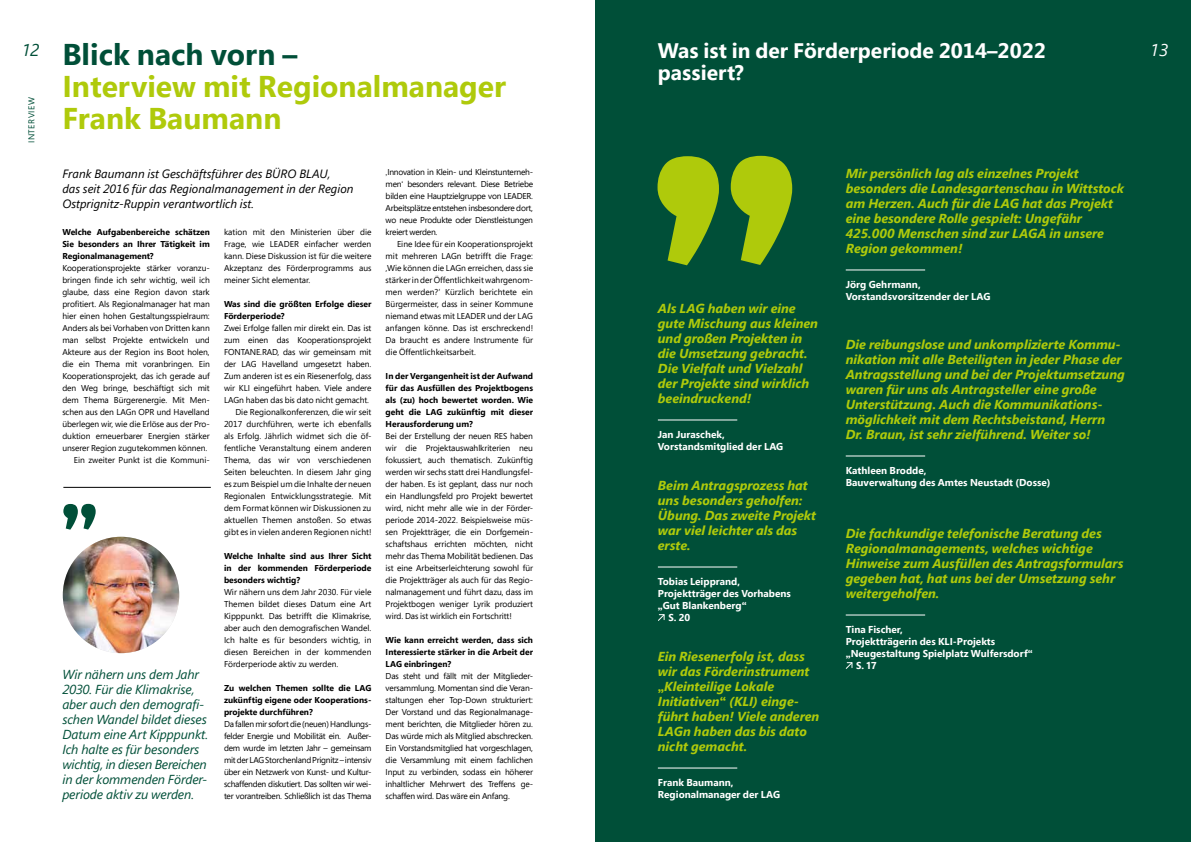
<style>
.page{position:relative;width:1191px;height:842px;background:#fff}
.page>*{position:absolute;margin:0;border:0;box-sizing:border-box;transform-origin:0 0}
.t1{font:700 30px/32px "Segoe Pro";color:#afca0b}
.t2{font:700 30px "Segoe Pro";color:#004f38}
.t3{font:700 21px/22px "Segoe Pro";color:#fff}
.t4{font:italic 17px "Segoe Pro";color:#004f38}
.t5{font:italic 17px "Segoe Pro";color:#fff}
.t6{font:italic 700 13px/15px "Segoe Pro";color:#afca0b}
.t7{font:italic 13px/15px "Segoe Pro";letter-spacing:-.01em;color:#004f38}
.t8{font:italic 12px/15px "Segoe Pro";color:#000}
.t9{font:700 10px/12px "Segoe Pro";color:#fff}
.t10{font:8.5px/12px "Segoe Pro";letter-spacing:-.01em;color:#000;text-align:justify}
.t11{font:700 8.5px/12px "Segoe Pro";color:#000;text-align:justify}
.t12{font:8.5px/12px "Segoe Pro";letter-spacing:-.03em;color:#000}
.t13{font:8.5px "Segoe Pro";letter-spacing:.06em;color:#004f38}
.s1{font-style:normal}
</style>
<div class="page">
<div style="left:595px;top:0;width:596px;height:842px;background:#004f38"></div>
<svg style="left:657px;top:156px;width:135px;height:109px"></svg>
<hr style="left:658px;top:768px;width:79px;height:1px;background:#fff">
<hr style="left:658px;top:420px;width:79px;height:1px;background:#fff">
<hr style="left:658px;top:567px;width:79px;height:1px;background:#fff">
<svg style="left:658px;top:614px;width:7px;height:7px"></svg>
<hr style="left:845px;top:270px;width:80px;height:1px;background:#fff">
<hr style="left:845px;top:456px;width:80px;height:1px;background:#fff">
<hr style="left:845px;top:615px;width:80px;height:1px;background:#fff">
<svg style="left:845px;top:662px;width:8px;height:7px"></svg>
<svg style="left:63px;top:504px;width:33px;height:26px"></svg>
<img style="left:63px;top:537px;width:116px;height:116px;border-radius:58px">
<hr style="left:63px;top:487px;width:148px;height:1px;background:#000">
<h2 class="t3" style="left:658px;top:39px;width:389px">Was ist in der Förderperiode 2014–2022 passiert?</h2>
<h1 class="t2" style="left:62px;top:33px;width:237px">Blick nach vorn –</h1>
<h1 class="t1" style="left:62px;top:70px;width:445px">Interview mit Regionalmanager<br>Frank Baumann</h1>
<h3 class="t4" style="left:23px;top:38px;width:17px">12</h3>
<h3 class="t5" style="left:1151px;top:38px;width:18px">13</h3>
<p class="t13" style="left:26px;top:143px;width:48px;rotate:-90deg">INTERVIEW</p>
<h3 class="t8" style="left:62px;top:165px;width:293px">Frank Baumann ist Geschäftsführer des BÜRO BLAU,<br>das seit 2016 für das Regionalmanagement in der Region<br>Ostprignitz-Ruppin verantwortlich ist.</h3>
<p class="t11" style="left:62px;top:225px;width:149px">Welche Aufgabenbereiche schätzen Sie besonders an Ihrer Tätigkeit im Regionalmanagement?</p>
<p class="t10" style="left:62px;top:261px;width:149px;text-align:right">Kooperationsprojekte stärker voranzu&shy;bringen finde ich sehr wichtig, weil ich glaube, dass eine Region davon stark profitiert. Als Regionalmanager hat man hier einen hohen Gestaltungsspielraum:<br>Anders als bei Vorhaben von Dritten kann man selbst Projekte entwickeln und Akteure aus der Region ins Boot holen, die ein Thema mit voranbringen. Ein Kooperationsprojekt, das ich gerade auf den Weg bringe, beschäftigt sich mit dem Thema Bürgerenergie. Mit Men&shy;schen aus den LAGn OPR und Havelland überlegen wir, wie die Erlöse aus der Pro&shy;duktion erneuerbarer Energien stärker unserer Region zugutekommen können.<br>Ein zweiter Punkt ist die Kommuni-</p>
<h3 class="t7" style="left:62px;top:666px;width:147px">Wir nähern uns dem Jahr<br>2030. Für die Klimakrise, aber auch den demografi&shy;schen Wandel bildet dieses<br>Datum eine Art Kipppunkt.<br>Ich halte es für besonders wichtig, in diesen Bereichen in der kommenden Förder&shy;periode aktiv zu werden.</h3>
<p class="t10" style="left:224px;top:225px;width:149px">kation mit den Ministerien über die Frage, wie LEADER einfacher werden kann. Diese Diskussion ist für die weitere Akzeptanz des Förderprogramms aus meiner Sicht elementar.</p>
<p class="t11" style="left:224px;top:297px;width:149px">Was sind die größten Erfolge dieser<br>Förderperiode?</p>
<p class="t10" style="left:224px;top:321px;width:149px;text-align:right">Zwei Erfolge fallen mir direkt ein. Das ist zum einen das Kooperationsprojekt FONTANE.RAD, das wir gemeinsam mit der LAG Havelland umgesetzt haben.<br>Zum anderen ist es ein Riesenerfolg, dass wir KLI eingeführt haben. Viele andere LAGn haben das bis dato nicht gemacht.<br>Die Regionalkonferenzen, die wir seit 2017 durchführen, werte ich ebenfalls als Erfolg. Jährlich widmet sich die öf&shy;fentliche Veranstaltung einem anderen Thema, das wir von verschiedenen Seiten beleuchten. In diesem Jahr ging es zum Beispiel um die Inhalte der neuen Regionalen Entwicklungsstrategie. Mit dem Format können wir Diskussionen zu aktuellen Themen anstoßen. So etwas gibt es in vielen anderen Regionen nicht!</p>
<p class="t11" style="left:224px;top:549px;width:149px">Welche Inhalte sind aus Ihrer Sicht in der kommenden Förderperiode besonders wichtig?</p>
<p class="t10" style="left:224px;top:585px;width:149px">Wir nähern uns dem Jahr 2030. Für viele Themen bildet dieses Datum eine Art Kipppunkt. Das betrifft die Klimakrise, aber auch den demografischen Wandel.<br>Ich halte es für besonders wichtig, in diesen Bereichen in der kommenden Förderperiode aktiv zu werden.</p>
<p class="t11" style="left:224px;top:681px;width:149px">Zu welchen Themen sollte die LAG zukünftig eigene oder Kooperations&shy;projekte durchführen?</p>
<p class="t12" style="left:224px;top:717px;width:149px">Da fallen mir sofort die (neuen) Handlungs&shy;felder Energie und Mobilität ein. Außer&shy;dem wurde im letzten Jahr – gemeinsam mit der LAG Storchenland Prignitz – intensiv über ein Netzwerk von Kunst- und Kultur&shy;schaffenden diskutiert. Das sollten wir wei&shy;ter vorantreiben. Schließlich ist das Thema</p>
<p class="t10" style="left:386px;top:165px;width:149px">‚Innovation in Klein- und Kleinstunterneh&shy;men‘ besonders relevant. Diese Betriebe bilden eine Hauptzielgruppe von LEADER.<br>Arbeitsplätze entstehen insbesondere dort, wo neue Produkte oder Dienstleistungen kreiert werden.</p>
<p class="t10" style="left:386px;top:237px;width:149px;text-align:left;text-indent:11px">Eine Idee für ein Kooperationsprojekt mit mehreren LAGn betrifft die Frage: ‚Wie können die LAGn erreichen, dass sie stärker in der Öffentlichkeit wahrgenom&shy;men werden?‘ Kürzlich berichtete ein Bürgermeister, dass in seiner Kommune niemand etwas mit LEADER und der LAG anfangen könne. Das ist erschreckend!<br>Da braucht es andere Instrumente für die Öffentlichkeitsarbeit.</p>
<p class="t11" style="left:386px;top:369px;width:149px">In der Vergangenheit ist der Aufwand für das Ausfüllen des Projektbogens als (zu) hoch bewertet worden. Wie geht die LAG zukünftig mit dieser Herausforderung um?</p>
<p class="t10" style="left:386px;top:429px;width:149px;text-align:left">Bei der Erstellung der neuen RES haben wir die Projektauswahlkriterien neu fokussiert, auch thematisch. Zukünftig werden wir sechs statt drei Handlungsfel&shy;der haben. Es ist geplant, dass nur noch ein Handlungsfeld pro Projekt bewertet wird, nicht mehr alle wie in der Förder&shy;periode 2014-2022. Beispielsweise müs&shy;sen Projektträger, die ein Dorfgemein&shy;schaftshaus errichten möchten, nicht mehr das Thema Mobilität bedienen. Das ist eine Arbeitserleichterung sowohl für die Projektträger als auch für das Regio&shy;nalmanagement und führt dazu, dass im Projektbogen weniger Lyrik produziert wird. Das ist wirklich ein Fortschritt!</p>
<p class="t11" style="left:386px;top:633px;width:149px">Wie kann erreicht werden, dass sich Interessierte stärker in die Arbeit der LAG einbringen?</p>
<p class="t10" style="left:386px;top:670px;width:149px;text-align:left">Das steht und fällt mit der Mitglieder&shy;versammlung. Momentan sind die Veran&shy;staltungen eher Top-Down strukturiert:<br>Der Vorstand und das Regionalmanage&shy;ment berichten, die Mitglieder hören zu.<br>Das würde mich als Mitglied abschrecken.<br>Ein Vorstandsmitglied hat vorgeschlagen, die Versammlung mit einem fachlichen Input zu verbinden, sodass ein höherer inhaltlicher Mehrwert des Treffens ge&shy;schaffen wird. Das wäre ein Anfang.</p>
<h3 class="t6" style="left:658px;top:300px;width:162px">Als LAG haben wir eine gute Mischung aus kleinen und großen Projekten in die Umsetzung gebracht.<br>Die Vielfalt und Vielzahl der Projekte sind wirklich beeindruckend!</h3>
<p class="t9" style="left:658px;top:428px;width:127px">Jan Juraschek,<br>Vorstandsmitglied der LAG</p>
<h3 class="t6" style="left:658px;top:477px;width:160px">Beim Antragsprozess hat uns besonders geholfen:<br>Übung. Das zweite Projekt war viel leichter als das erste.</h3>
<p class="t9" style="left:658px;top:575px;width:84px">Tobias Leipprand,</p>
<p class="t9" style="left:658px;top:587px;width:135px">Projektträger des Vorhabens</p>
<p class="t9" style="left:658px;top:599px;width:90px">„Gut Blankenberg“</p>
<p class="t9" style="left:668px;top:611px;width:23px">S. 20</p>
<h3 class="t6" style="left:658px;top:648px;width:163px">Ein Riesenerfolg ist, dass wir das Förderinstrument <span class="s1">„</span>Kleinteilige Lokale<br>Initiativen<span class="s1">“</span> (KLI) einge&shy;führt haben! Viele anderen<br>LAGn haben das bis dato nicht gemacht.</h3>
<p class="t9" style="left:658px;top:776px;width:124px">Frank Baumann,<br>Regionalmanager der LAG</p>
<h3 class="t6" style="left:845px;top:165px;width:280px">Mir persönlich lag als einzelnes Projekt besonders die Landesgartenschau in Wittstock am Herzen. Auch für die LAG hat das Projekt eine besondere Rolle gespielt: Ungefähr 425.000 Menschen sind zur LAGA in unsere Region gekommen!</h3>
<p class="t9" style="left:845px;top:278px;width:146px">Jörg Gehrmann,<br>Vorstandsvorsitzender der LAG</p>
<p class="t6" style="left:845px;top:336px;width:281px">Die reibungslose und unkomplizierte Kommu&shy;nikation mit alle Beteiligten in jeder Phase der Antragsstellung und bei der Projektumsetzung waren für uns als Antragsteller eine große Unterstützung. Auch die Kommunikations&shy;möglichkeit mit dem Rechtsbeistand, Herrn Dr. Braun, ist sehr zielführend. Weiter so!</p>
<p class="t9" style="left:845px;top:464px;width:206px">Kathleen Brodde,<br>Bauverwaltung des Amtes Neustadt (Dosse)</p>
<h3 class="t6" style="left:845px;top:525px;width:279px">Die fachkundige telefonische Beratung des Regionalmanagements, welches wichtige Hinweise zum Ausfüllen des Antragsformulars gegeben hat, hat uns bei der Umsetzung sehr weitergeholfen.</h3>
<p class="t9" style="left:845px;top:623px;width:59px">Tina Fischer,</p>
<p class="t9" style="left:845px;top:635px;width:151px">Projektträgerin des KLI-Projekts</p>
<p class="t9" style="left:845px;top:647px;width:188px">„Neugestaltung Spielplatz Wulfersdorf“</p>
<p class="t9" style="left:856px;top:659px;width:22px">S. 17</p>
</div>
